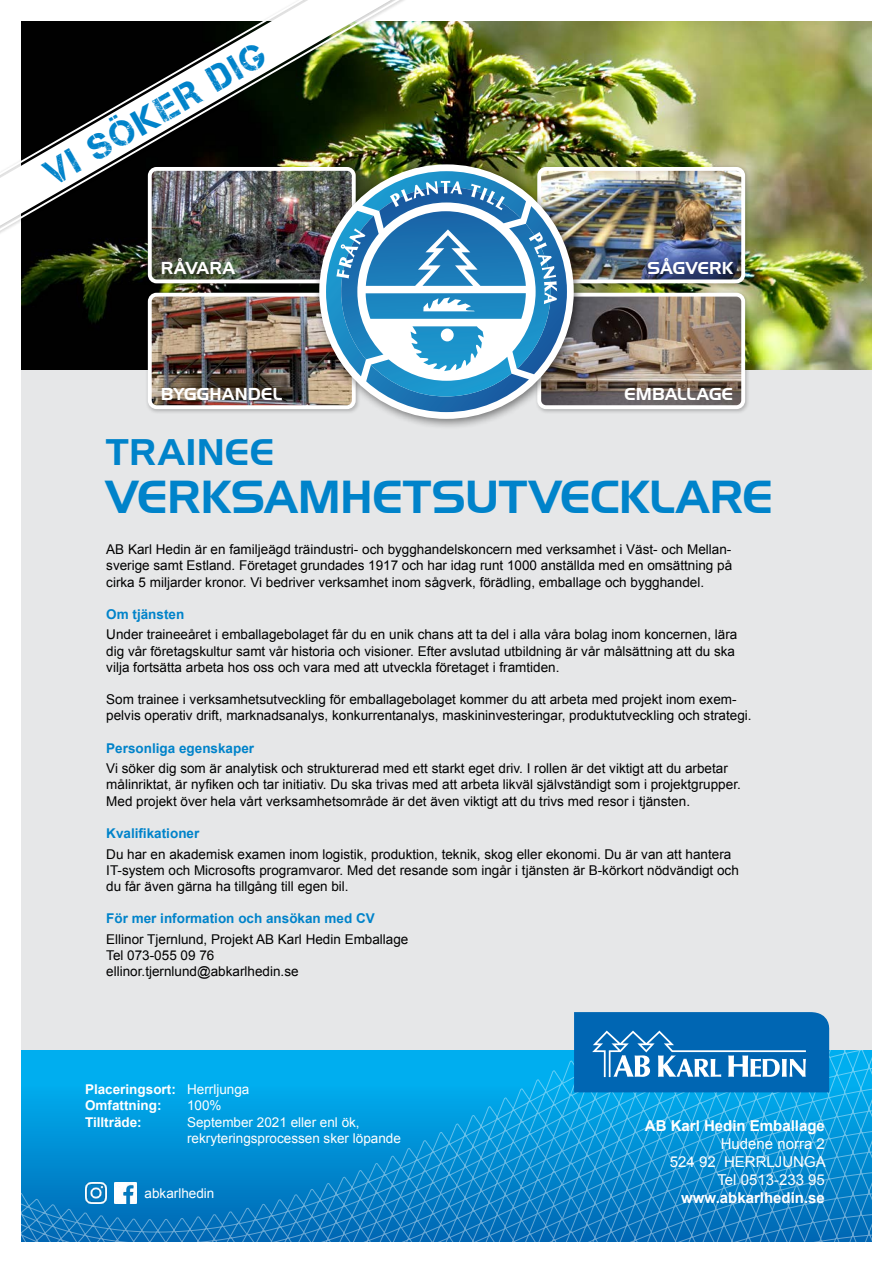
<style>
.page{position:relative;width:893px;height:1263px;background:#fff}
.page>*{position:absolute;margin:0;border:0;box-sizing:border-box;transform-origin:0 0}
.t1{font:45px "Handel Gothic BT";letter-spacing:-.005em;color:#0083ca}
.t2{font:36.3px "Captureit";color:#0083ca}
.t3{font:36px "Handel Gothic BT";letter-spacing:.02em;color:#0083ca}
.t4{font:16.8px "Handel Gothic BT";letter-spacing:.01em;color:#fff}
.t5{font:15px/18px "Arial";color:#fff;text-align:right}
.t6{font:700 15px "Arial";color:#fff}
.t7{font:13.5px/16.2px "Arial";color:#000}
.t8{font:700 13.5px "Arial";color:#0083ca}
.t9{font:13.5px/16.2px "Arial";color:#fff}
.t10{font:700 13.5px/16.2px "Arial";color:#fff}
.s1{font-weight:400}
</style>
<div class="page">
<div style="left:21px;top:370px;width:851px;height:680px;background:#e6e7e8"></div>
<img style="left:21px;top:21px;width:851px;height:349px">
<div style="left:145px;top:290px;width:216px;height:124px;background:#000;opacity:.25"></div>
<img style="left:153px;top:298px;width:159px;height:106px">
<div style="left:148px;top:293px;width:208px;height:116px;border:4px solid #fff;border-radius:7px"></div>
<div style="left:534px;top:290px;width:216px;height:124px;background:#000;opacity:.25"></div>
<img style="left:584px;top:298px;width:156px;height:106px">
<div style="left:537px;top:293px;width:208px;height:116px;border:4px solid #fff;border-radius:7px"></div>
<div style="left:534px;top:164px;width:216px;height:124px;background:#000;opacity:.25"></div>
<img style="left:584px;top:172px;width:156px;height:106px">
<div style="left:537px;top:167px;width:208px;height:116px;border:4px solid #fff;border-radius:7px"></div>
<div style="left:145px;top:164px;width:216px;height:124px;background:#000;opacity:.25"></div>
<img style="left:153px;top:243px;width:159px;height:35px">
<div style="left:148px;top:167px;width:208px;height:116px;border:4px solid #fff;border-radius:7px"></div>
<div style="left:312px;top:157px;width:272px;height:273px;background:#000;opacity:.5"></div>
<svg style="left:319px;top:164px;width:255px;height:255px"></svg>
<svg style="left:411px;top:326px;width:73px;height:45px"></svg>
<svg style="left:366px;top:293px;width:160px;height:26px;background:#3a97ca"></svg>
<svg style="left:362px;top:181px;width:164px;height:105px"></svg>
<div style="left:21px;top:1050px;width:851px;height:192px;background:#00aeef"></div>
<svg style="left:21px;top:1070px;width:541px;height:172px"></svg>
<svg style="left:399px;top:1087px;width:163px;height:155px"></svg>
<svg style="left:562px;top:1198px;width:310px;height:44px;background:#1279be"></svg>
<svg style="left:562px;top:1050px;width:310px;height:148px"></svg>
<svg style="left:574px;top:1012px;width:255px;height:80px;background:#217abc"></svg>
<div style="left:0;top:0;width:409px;height:243px;background:#000;opacity:.25"></div>
<img style="left:0;top:0;width:405px;height:238px">
<img style="left:85px;top:1182px;width:21px;height:21px">
<img style="left:115px;top:1182px;width:21px;height:21px">
<h2 class="t2" style="left:37px;top:158px;width:251px;rotate:-30deg">VI SÖKER DIG</h2>
<p class="t4" style="left:161px;top:258px;width:76px">RÅVARA</p>
<p class="t4" style="left:161px;top:383px;width:123px">BYGGHANDEL</p>
<p class="t4" style="left:648px;top:258px;width:87px">SÅGVERK</p>
<p class="t4" style="left:624px;top:383px;width:110px">EMBALLAGE</p>
<h3 class="t3" style="left:106px;top:431px;width:170px">TRAINEE</h3>
<h1 class="t1" style="left:106px;top:470px;width:668px">VERKSAMHETSUTVECKLARE</h1>
<p class="t7" style="left:106px;top:541px;width:627px">AB Karl Hedin är en familjeägd träindustri- och bygghandelskoncern med verksamhet i Väst- och Mellan&shy;sverige samt Estland. Företaget grundades 1917 och har idag runt 1000 anställda med en omsättning på cirka 5 miljarder kronor. Vi bedriver verksamhet inom sågverk, förädling, emballage och bygghandel.</p>
<p class="t8" style="left:106px;top:605px;width:80px">Om tjänsten</p>
<p class="t7" style="left:106px;top:627px;width:633px">Under traineeåret i emballagebolaget får du en unik chans att ta del i alla våra bolag inom koncernen, lära dig vår företagskultur samt vår historia och visioner. Efter avslutad utbildning är vår målsättning att du ska vilja fortsätta arbeta hos oss och vara med att utveckla företaget i framtiden.</p>
<p class="t7" style="left:106px;top:691px;width:647px">Som trainee i verksamhetsutveckling för emballagebolaget kommer du att arbeta med projekt inom exem&shy;pelvis operativ drift, marknadsanalys, konkurrentanalys, maskininvesteringar, produktutveckling och strategi.</p>
<p class="t8" style="left:106px;top:739px;width:149px">Personliga egenskaper</p>
<p class="t7" style="left:106px;top:760px;width:636px">Vi söker dig som är analytisk och strukturerad med ett starkt eget driv. I rollen är det viktigt att du arbetar målinriktat, är nyfiken och tar initiativ. Du ska trivas med att arbeta likväl självständigt som i projektgrupper.<br>Med projekt över hela vårt verksamhetsområde är det även viktigt att du trivs med resor i tjänsten.</p>
<p class="t8" style="left:106px;top:824px;width:95px">Kvalifikationer</p>
<p class="t7" style="left:106px;top:846px;width:634px">Du har en akademisk examen inom logistik, produktion, teknik, skog eller ekonomi. Du är van att hantera<br>IT-system och Microsofts programvaror. Med det resande som ingår i tjänsten är B-körkort nödvändigt och du får även gärna ha tillgång till egen bil.</p>
<p class="t8" style="left:106px;top:910px;width:270px">För mer information och ansökan med CV</p>
<p class="t7" style="left:106px;top:931px;width:304px">Ellinor Tjernlund, Projekt AB Karl Hedin Emballage<br>Tel 073-055 09 76 ellinor.tjernlund@abkarlhedin.se</p>
<p class="t10" style="left:85px;top:1082px;width:166px">Placeringsort: <span class="s1">Herrljunga<br></span>Omfattning:</p>
<p class="t9" style="left:187px;top:1098px;width:36px">100%</p>
<p class="t10" style="left:85px;top:1114px;width:58px">Tillträde:</p>
<p class="t9" style="left:187px;top:1114px;width:215px">September 2021 eller enl ök, rekryteringsprocessen sker löpande</p>
<p class="t9" style="left:145px;top:1185px;width:71px">abkarlhedin</p>
<p class="t6" style="left:645px;top:1116px;width:182px">AB Karl Hedin Emballage</p>
<p class="t5" style="left:670px;top:1135px;width:157px">Hudene norra 2<br>524 92 HERRLJUNGA<br>Tel 0513-233 95</p>
<p class="t6" style="left:681px;top:1188px;width:145px">www.abkarlhedin.se</p>
</div>
